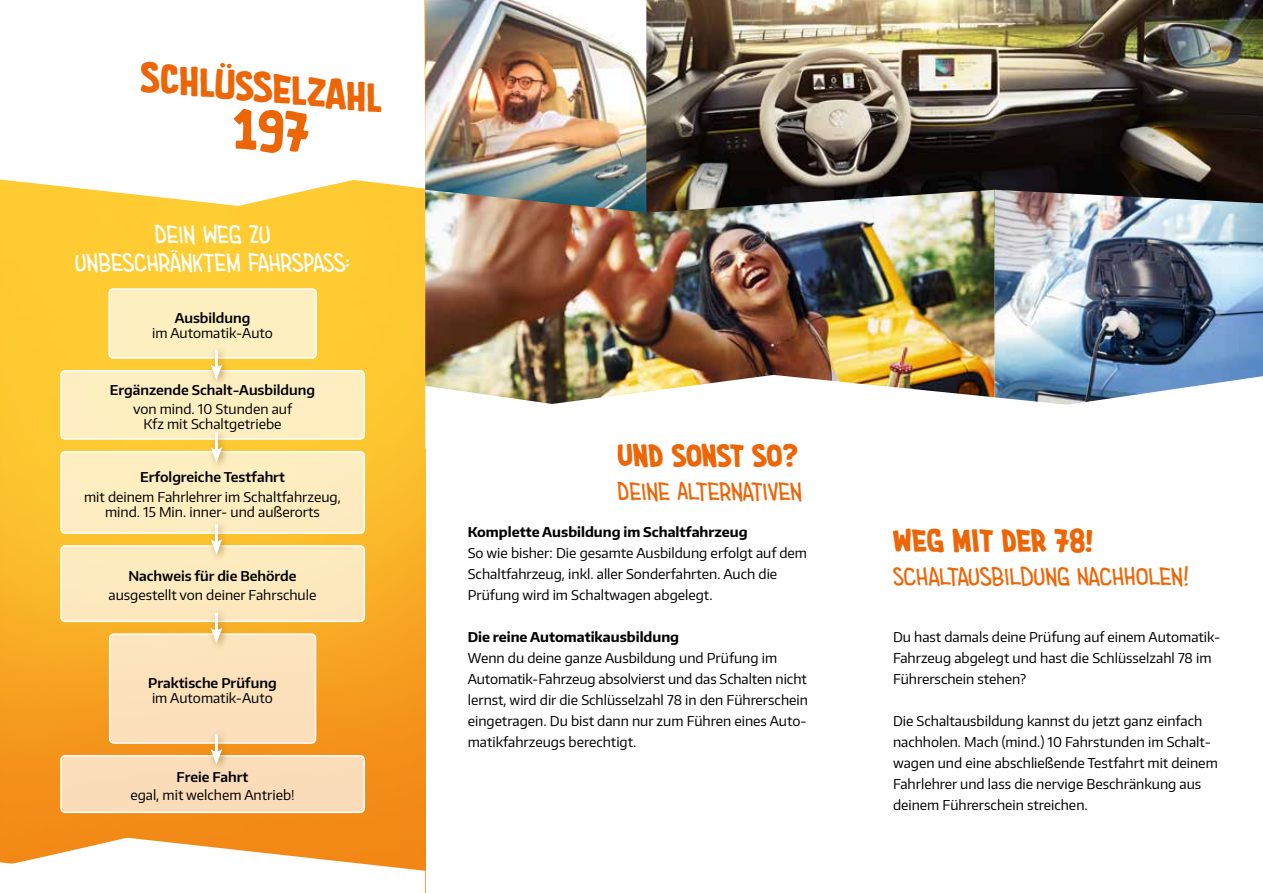
<style>
.page{position:relative;width:1263px;height:893px;background:#fff}
.page>*{position:absolute;margin:0;border:0;box-sizing:border-box;transform-origin:0 0}
.t1{font:700 34.8px "Imaginary Friend BB";color:#ec6608}
.t2{font:27px "Imaginary Friend BB";color:#ec6608}
.t3{font:27px/28.5px "Imaginary Friend BB";color:#fff;text-align:center}
.t4{font:700 27px "Imaginary Friend BB";color:#ec6608}
.t5{font:13.5px/21px "Encode Sans";color:#000}
.t6{font:600 13.5px "Encode Sans";color:#000}
.t7{font:700 13.5px "Encode Sans";color:#000}
</style>
<div class="page">
<img style="left:0;top:206px;width:425px;height:632px">
<svg style="left:0;top:0;width:425px;height:206px"></svg>
<svg style="left:0;top:838px;width:425px;height:33px"></svg>
<div style="left:61px;top:546px;width:303px;height:75px;background:#fde9be;border-radius:4px"></div>
<div style="left:60px;top:545px;width:305px;height:77px;border:2px solid #fff;border-radius:4px"></div>
<div style="left:61px;top:371px;width:303px;height:68px;background:#feefc1;border-radius:4px"></div>
<div style="left:60px;top:370px;width:305px;height:70px;border:2px solid #fff;border-radius:4px"></div>
<div style="left:61px;top:756px;width:303px;height:56px;background:#fbdcb9;border-radius:4px"></div>
<div style="left:60px;top:755px;width:305px;height:58px;border:2px solid #fff;border-radius:4px"></div>
<div style="left:110px;top:634px;width:206px;height:109px;background:#fce2bb;border-radius:4px"></div>
<div style="left:109px;top:633px;width:207px;height:111px;border:2px solid #fff;border-radius:4px"></div>
<div style="left:61px;top:452px;width:303px;height:81px;background:#feedc0;border-radius:4px"></div>
<div style="left:60px;top:451px;width:305px;height:83px;border:2px solid #fff;border-radius:4px"></div>
<div style="left:109px;top:289px;width:207px;height:69px;background:#feefc1;border-radius:4px"></div>
<div style="left:108px;top:288px;width:209px;height:71px;border:2px solid #fff;border-radius:4px"></div>
<div style="left:206px;top:345px;width:25px;height:43px;background:#aa8435;opacity:.75"></div>
<hr style="left:215px;top:350px;width:3px;height:20px;background:#fff">
<svg style="left:211px;top:364px;width:11px;height:16px"></svg>
<div style="left:206px;top:428px;width:25px;height:43px;background:#aa8435;opacity:.75"></div>
<hr style="left:215px;top:432px;width:3px;height:21px;background:#fff">
<svg style="left:211px;top:447px;width:11px;height:16px"></svg>
<div style="left:206px;top:520px;width:25px;height:43px;background:#aa8435;opacity:.75"></div>
<hr style="left:215px;top:524px;width:3px;height:21px;background:#fff">
<svg style="left:211px;top:539px;width:11px;height:16px"></svg>
<div style="left:206px;top:608px;width:25px;height:43px;background:#aa8435;opacity:.75"></div>
<hr style="left:215px;top:613px;width:3px;height:20px;background:#fff">
<svg style="left:211px;top:627px;width:11px;height:17px"></svg>
<div style="left:206px;top:730px;width:25px;height:43px;background:#aa8435;opacity:.75"></div>
<hr style="left:215px;top:734px;width:3px;height:21px;background:#fff">
<svg style="left:211px;top:749px;width:11px;height:16px"></svg>
<img style="left:646px;top:0;width:617px;height:190px">
<img style="left:425px;top:0;width:221px;height:190px">
<img style="left:425px;top:190px;width:570px;height:185px">
<img style="left:995px;top:190px;width:268px;height:185px">
<img style="left:425px;top:375px;width:838px;height:74px">
<svg style="left:231px;top:108px;width:79px;height:46px"></svg>
<h1 class="t1" style="left:143px;top:50px;width:244px;rotate:5deg">SCHLÜSS ELZAHL</h1>
<h2 class="t3" style="left:75px;top:220px;width:277px">DEIN WEG ZU<br>UNBESCHRÄNKTEM FAHRSPAß:</h2>
<p class="t6" style="left:175px;top:309px;width:77px">Ausbildung</p>
<p class="t5" style="left:152px;top:322px;width:122px">im Automatik-Auto</p>
<p class="t6" style="left:110px;top:381px;width:207px">Ergänzende Schalt-Ausbildung</p>
<p class="t5" style="left:133px;top:401px;width:161px;line-height:15px;text-align:center">von mind. 10 Stunden auf<br>Kfz mit Schaltgetriebe</p>
<p class="t6" style="left:140px;top:468px;width:146px">Erfolgreiche Testfahrt</p>
<p class="t5" style="left:84px;top:489px;width:258px;line-height:15px;text-align:center">mit deinem Fahrlehrer im Schaltfahrzeug, mind. 15 Min. inner- und außerorts</p>
<p class="t6" style="left:128px;top:567px;width:170px">Nachweis für die Behörde</p>
<p class="t5" style="left:109px;top:584px;width:209px">ausgestellt von deiner Fahrschule</p>
<p class="t6" style="left:148px;top:674px;width:130px">Praktische Prüfung</p>
<p class="t5" style="left:152px;top:687px;width:122px">im Automatik-Auto</p>
<p class="t6" style="left:177px;top:768px;width:73px">Freie Fahrt</p>
<p class="t5" style="left:130px;top:784px;width:166px">egal, mit welchem Antrieb!</p>
<h2 class="t4" style="left:617px;top:435px;width:183px">UND SONST SO?</h2>
<h2 class="t2" style="left:617px;top:474px;width:186px">DEINE ALTERNATIVEN</h2>
<p class="t7" style="left:468px;top:523px;width:281px">Komplette Ausbildung im Schaltfahrzeug</p>
<p class="t5" style="left:468px;top:542px;width:341px">So wie bisher: Die gesamte Ausbildung erfolgt auf dem<br>Schaltfahrzeug, inkl. aller Sonderfahrten. Auch die<br>Prüfung wird im Schaltwagen abgelegt.</p>
<p class="t7" style="left:468px;top:628px;width:213px">Die reine Automatikausbildung</p>
<p class="t5" style="left:468px;top:647px;width:342px">Wenn du deine ganze Ausbildung und Prüfung im Automatik-Fahrzeug absolvierst und das Schalten nicht lernst, wird dir die Schlüsselzahl 78 in den Führerschein eingetragen. Du bist dann nur zum Führen eines Auto&shy;matikfahrzeugs berechtigt.</p>
<h2 class="t4" style="left:893px;top:520px;width:202px">WEG MIT DER 78!</h2>
<h2 class="t2" style="left:893px;top:560px;width:298px">SCHALTAUSBILDUNG NACHHOLEN!</h2>
<p class="t5" style="left:893px;top:626px;width:329px">Du hast damals deine Prüfung auf einem Automatik-<br>Fahrzeug abgelegt und hast die Schlüsselzahl 78 im<br>Führerschein stehen?</p>
<p class="t5" style="left:893px;top:710px;width:326px">Die Schaltausbildung kannst du jetzt ganz einfach nachholen. Mach (mind.) 10 Fahrstunden im Schalt&shy;wagen und eine abschließende Testfahrt mit deinem Fahrlehrer und lass die nervige Beschränkung aus deinem Führerschein streichen.</p>
</div>
